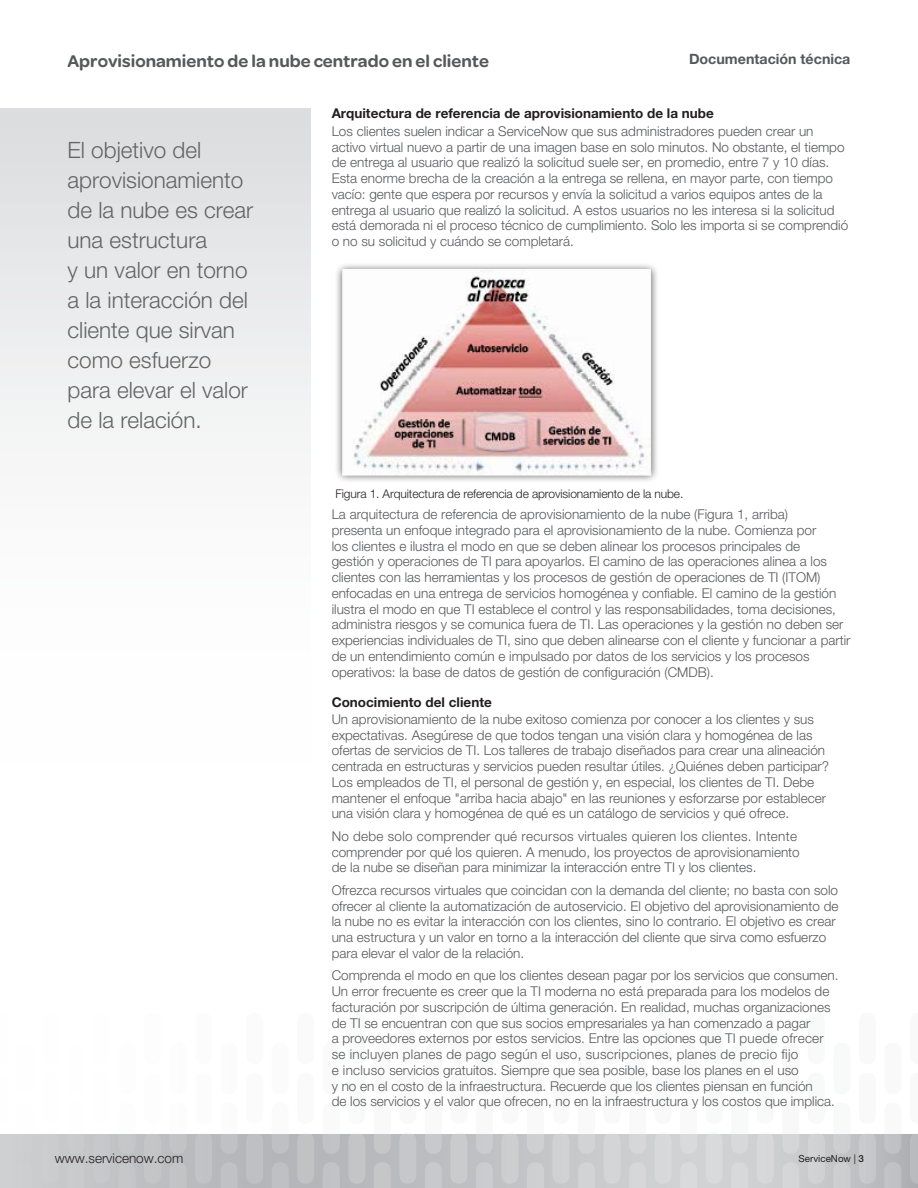
<style>
.page{position:relative;width:918px;height:1188px;background:#fff}
.page>*{position:absolute;margin:0;border:0;box-sizing:border-box;transform-origin:0 0}
.t1{font:300 22.5px/30px "Helvetica Neue LT Std";color:#646464}
.t2{font:600 18px "Omnes";color:#57585a}
.t3{font:700 14.25px "Helvetica Neue LT Std";color:#57585a}
.t4{font:300 13.5px/15.8px "Helvetica Neue LT Std";color:#57585a}
.t5{font:700 13.5px "Helvetica Neue LT Std";color:#231f20}
.t6{font:300 13.5px "Helvetica Neue LT Std";color:#231f20}
.t7{font:300 12px "Helvetica Neue LT Std";letter-spacing:-.01em;color:#231f20}
.t8{font:9.75px "Helvetica Neue LT Std";color:#231f20}
.s1{font-weight:500}
</style>
<div class="page">
<svg style="left:0;top:1134px;width:918px;height:54px;background:#c1c2c5"></svg>
<svg style="left:0;top:1134px;width:8px;height:50px"></svg>
<svg style="left:42px;top:1134px;width:17px;height:50px"></svg>
<svg style="left:93px;top:1134px;width:17px;height:50px"></svg>
<svg style="left:144px;top:1134px;width:17px;height:50px"></svg>
<svg style="left:195px;top:1134px;width:17px;height:50px"></svg>
<svg style="left:246px;top:1134px;width:17px;height:50px"></svg>
<svg style="left:297px;top:1134px;width:17px;height:50px"></svg>
<svg style="left:348px;top:1134px;width:17px;height:50px"></svg>
<svg style="left:399px;top:1134px;width:17px;height:50px"></svg>
<svg style="left:450px;top:1134px;width:17px;height:50px"></svg>
<svg style="left:501px;top:1134px;width:17px;height:50px"></svg>
<svg style="left:553px;top:1134px;width:17px;height:50px"></svg>
<svg style="left:604px;top:1134px;width:17px;height:50px"></svg>
<svg style="left:655px;top:1134px;width:17px;height:50px"></svg>
<svg style="left:706px;top:1134px;width:17px;height:50px"></svg>
<svg style="left:757px;top:1134px;width:17px;height:50px"></svg>
<svg style="left:808px;top:1134px;width:17px;height:50px"></svg>
<svg style="left:859px;top:1134px;width:17px;height:50px"></svg>
<svg style="left:910px;top:1134px;width:8px;height:50px"></svg>
<svg style="left:16px;top:1134px;width:17px;height:20px"></svg>
<svg style="left:67px;top:1134px;width:17px;height:20px"></svg>
<svg style="left:118px;top:1134px;width:18px;height:20px"></svg>
<svg style="left:170px;top:1134px;width:17px;height:20px"></svg>
<svg style="left:221px;top:1134px;width:17px;height:20px"></svg>
<svg style="left:272px;top:1134px;width:17px;height:20px"></svg>
<svg style="left:323px;top:1134px;width:17px;height:20px"></svg>
<svg style="left:374px;top:1134px;width:17px;height:20px"></svg>
<svg style="left:425px;top:1134px;width:17px;height:20px"></svg>
<svg style="left:476px;top:1134px;width:17px;height:20px"></svg>
<svg style="left:527px;top:1134px;width:17px;height:20px"></svg>
<svg style="left:578px;top:1134px;width:17px;height:20px"></svg>
<svg style="left:629px;top:1134px;width:17px;height:20px"></svg>
<svg style="left:680px;top:1134px;width:17px;height:20px"></svg>
<svg style="left:731px;top:1134px;width:17px;height:20px"></svg>
<svg style="left:782px;top:1134px;width:17px;height:20px"></svg>
<svg style="left:833px;top:1134px;width:17px;height:20px"></svg>
<svg style="left:884px;top:1134px;width:17px;height:20px"></svg>
<svg style="left:16px;top:1162px;width:17px;height:26px"></svg>
<svg style="left:67px;top:1162px;width:17px;height:26px"></svg>
<svg style="left:118px;top:1162px;width:18px;height:26px"></svg>
<svg style="left:170px;top:1162px;width:17px;height:26px"></svg>
<svg style="left:221px;top:1162px;width:17px;height:26px"></svg>
<svg style="left:272px;top:1162px;width:17px;height:26px"></svg>
<svg style="left:323px;top:1162px;width:17px;height:26px"></svg>
<svg style="left:374px;top:1162px;width:17px;height:26px"></svg>
<svg style="left:425px;top:1162px;width:17px;height:26px"></svg>
<svg style="left:476px;top:1162px;width:17px;height:26px"></svg>
<svg style="left:527px;top:1162px;width:17px;height:26px"></svg>
<svg style="left:578px;top:1162px;width:17px;height:26px"></svg>
<svg style="left:629px;top:1162px;width:17px;height:26px"></svg>
<svg style="left:680px;top:1162px;width:17px;height:26px"></svg>
<svg style="left:731px;top:1162px;width:17px;height:26px"></svg>
<svg style="left:782px;top:1162px;width:17px;height:26px"></svg>
<svg style="left:833px;top:1162px;width:17px;height:26px"></svg>
<svg style="left:884px;top:1162px;width:17px;height:26px"></svg>
<div style="left:0;top:109px;width:311px;height:745px;background:linear-gradient(to bottom,#e0e1e3,#fff)"></div>
<div style="left:334px;top:262px;width:325px;height:222px;background:#231f20;opacity:.75"></div>
<img style="left:342px;top:270px;width:309px;height:206px">
<h2 class="t2" style="left:68px;top:50px;width:423px">Aprovisionamiento de la nube centrado en el cliente</h2>
<p class="t3" style="left:689px;top:50px;width:163px">Documentación técnica</p>
<p class="t5" style="left:332px;top:105px;width:384px">Arquitectura de referencia de aprovisionamiento de la nube</p>
<p class="t4" style="left:332px;top:123px;width:518px">Los clientes suelen indicar a ServiceNow que sus administradores pueden crear un activo virtual nuevo a partir de una imagen base en solo minutos. No obstante, el tiempo de entrega al usuario que realizó la solicitud suele ser, en promedio, entre 7 y 10 días.<br>Esta enorme brecha de la creación a la entrega se rellena, en mayor parte, con tiempo vacío: gente que espera por recursos y envía la solicitud a varios equipos antes de la entrega al usuario que realizó la solicitud. A estos usuarios no les interesa si la solicitud está demorada ni el proceso técnico de cumplimiento. Solo les importa si se comprendió o no su solicitud y cuándo se completará.</p>
<h1 class="t1" style="left:68px;top:135px;width:187px">El objetivo del aprovisionamiento de la nube es crear una estructura<br>y un valor en torno a la interacción del cliente que sirvan como esfuerzo para elevar el valor de la relación.</h1>
<p class="t7" style="left:335px;top:487px;width:349px">Figura 1. Arquitectura de referencia de aprovisionamiento de la nube.</p>
<p class="t4" style="left:332px;top:506px;width:520px">La arquitectura de referencia de aprovisionamiento de la nube (Figura 1, arriba)<br>presenta un enfoque integrado para el aprovisionamiento de la nube. Comienza por<br>los clientes e ilustra el modo en que se deben alinear los procesos principales de<br>gestión y operaciones de TI para apoyarlos. El camino de las operaciones alinea a los clientes con las herramientas y los procesos de gestión de operaciones de TI (ITOM) enfocadas en una entrega de servicios homogénea y confiable. El camino de la gestión ilustra el modo en que TI establece el control y las responsabilidades, toma decisiones, administra riesgos y se comunica fuera de TI. Las operaciones y la gestión no deben ser experiencias individuales de TI, sino que deben alinearse con el cliente y funcionar a partir de un entendimiento común e impulsado por datos de los servicios y los procesos operativos: la base de datos de gestión de configuración (CMDB).</p>
<p class="t5" style="left:332px;top:693px;width:162px">Conocimiento del cliente</p>
<p class="t4" style="left:332px;top:711px;width:499px">Un aprovisionamiento de la nube exitoso comienza por conocer a los clientes y sus expectativas. Asegúrese de que todos tengan una visión clara y homogénea de las ofertas de servicios de TI. Los talleres de trabajo diseñados para crear una alineación centrada en estructuras y servicios pueden resultar útiles. ¿Quiénes deben participar?<br>Los empleados de TI, el personal de gestión y, en especial, los clientes de TI. Debe mantener el enfoque "arriba hacia abajo" en las reuniones y esforzarse por establecer una visión clara y homogénea de qué es un catálogo de servicios y qué ofrece.</p>
<p class="t4" style="left:332px;top:828px;width:470px">No debe solo comprender qué recursos virtuales quieren los clientes. Intente comprender por qué los quieren. A menudo, los proyectos de aprovisionamiento de la nube se diseñan para minimizar la interacción entre TI y los clientes.</p>
<p class="t4" style="left:332px;top:882px;width:508px">Ofrezca recursos virtuales que coincidan con la demanda del cliente; no basta con solo ofrecer al cliente la automatización de autoservicio. El objetivo del aprovisionamiento de la nube no es evitar la interacción con los clientes, sino lo contrario. El objetivo es crear una estructura y un valor en torno a la interacción del cliente que sirva como esfuerzo para elevar el valor de la relación.</p>
<p class="t4" style="left:332px;top:968px;width:508px">Comprenda el modo en que los clientes desean pagar por los servicios que consumen.<br>Un error frecuente es creer que la TI moderna no está preparada para los modelos de facturación por suscripción de última generación. En realidad, muchas organizaciones de TI se encuentran con que sus socios empresariales ya han comenzado a pagar<br>a proveedores externos por estos servicios. Entre las opciones que TI puede ofrecer se incluyen planes de pago según el uso, suscripciones, planes de precio fijo<br>e incluso servicios gratuitos. Siempre que sea posible, base los planes en el uso<br>y no en el costo de la infraestructura. Recuerde que los clientes piensan en función<br>de los servicios y el valor que ofrecen, no en la infraestructura y los costos que implica.</p>
<p class="t6" style="left:55px;top:1150px;width:130px">www.servicenow.com</p>
<p class="t8" style="left:799px;top:1153px;width:67px">ServiceNow | <span class="s1">3</span></p>
</div>
